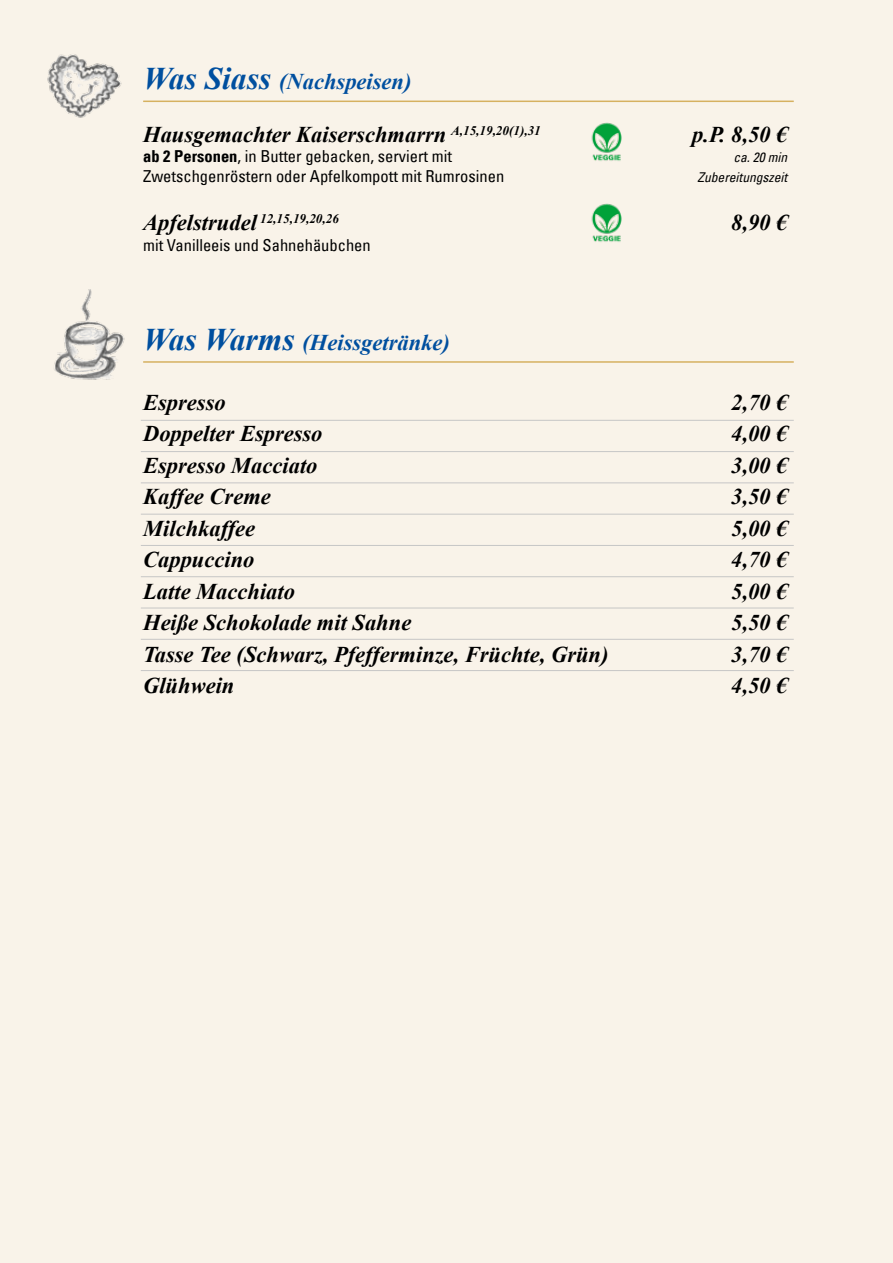
<style>
.page{position:relative;width:893px;height:1263px;background:#f9f3e9}
.page>*{position:absolute;margin:0;border:0;box-sizing:border-box;transform-origin:0 0}
.t1{font:italic 700 22.5px "Times New Roman";color:#000}
.t2{font:italic 700 22.5px "Times New Roman";color:#004f9f}
.t3{font:condensed 16.5px "Univers";color:#000}
.t4{font:italic condensed 13.5px "Univers";color:#000}
.t5{font:italic 700 13.05px "Times New Roman";color:#000}
.s1{font-size:31.5px}
.s2{font-weight:700}
.s3{font-size:22.5px}
</style>
<div class="page">
<hr style="left:143px;top:101px;width:651px;height:1px;background:#d6b160">
<hr style="left:141px;top:420px;width:653px;height:1px;background:#c6c6c6">
<hr style="left:141px;top:451px;width:653px;height:1px;background:#c6c6c6">
<hr style="left:141px;top:482px;width:653px;height:1px;background:#c6c6c6">
<hr style="left:141px;top:514px;width:653px;height:1px;background:#c6c6c6">
<hr style="left:141px;top:545px;width:653px;height:1px;background:#c6c6c6">
<hr style="left:141px;top:576px;width:653px;height:1px;background:#c6c6c6">
<hr style="left:141px;top:608px;width:653px;height:1px;background:#c6c6c6">
<hr style="left:141px;top:639px;width:653px;height:1px;background:#c6c6c6">
<hr style="left:141px;top:670px;width:653px;height:1px;background:#c6c6c6">
<img style="left:47px;top:54px;width:116px;height:64px">
<img style="left:54px;top:289px;width:71px;height:91px">
<img style="left:591px;top:122px;width:31px;height:39px">
<img style="left:591px;top:203px;width:31px;height:39px">
<hr style="left:143px;top:361px;width:651px;height:2px;background:#d6b160">
<p class="t2" style="left:143px;top:66px;width:270px"><span class="s1">Was Siass</span> (Nachspeisen)</p>
<p class="t1" style="left:143px;top:119px;width:399px">Hausgemachter Kaiserschmarrn <sup>A,15,19,20(1),31</sup></p>
<p class="t1" style="left:692px;top:119px;width:97px">p.P. 8,50 €</p>
<p class="t3" style="left:143px;top:149px;width:310px"><span class="s2">ab 2 Personen</span>, in Butter gebacken, serviert mit</p>
<p class="t4" style="left:733px;top:152px;width:55px">ca. 20 min</p>
<p class="t3" style="left:143px;top:169px;width:363px">Zwetschgenröstern oder Apfelkompott mit Rumrosinen</p>
<p class="t4" style="left:697px;top:171px;width:91px">Zubereitungszeit</p>
<p class="t5" style="left:143px;top:209px;width:197px"><span class="s3">Apfelstrudel</span> 12,15,19,20,26</p>
<p class="t1" style="left:731px;top:207px;width:58px">8,90 €</p>
<p class="t3" style="left:143px;top:238px;width:229px">mit Vanilleeis und Sahnehäubchen</p>
<p class="t2" style="left:143px;top:326px;width:308px"><span class="s1">Was Warms</span> (Heissgetränke)</p>
<p class="t1" style="left:143px;top:386px;width:84px">Espresso</p>
<p class="t1" style="left:731px;top:386px;width:58px">2,70 €</p>
<p class="t1" style="left:143px;top:418px;width:181px">Doppelter Espresso</p>
<p class="t1" style="left:731px;top:418px;width:58px">4,00 €</p>
<p class="t1" style="left:143px;top:449px;width:176px">Espresso Macciato</p>
<p class="t1" style="left:731px;top:449px;width:58px">3,00 €</p>
<p class="t1" style="left:143px;top:481px;width:129px">Kaffee Creme</p>
<p class="t1" style="left:731px;top:481px;width:58px">3,50 €</p>
<p class="t1" style="left:143px;top:512px;width:114px">Milchkaffee</p>
<p class="t1" style="left:731px;top:512px;width:58px">5,00 €</p>
<p class="t1" style="left:143px;top:544px;width:113px">Cappuccino</p>
<p class="t1" style="left:731px;top:544px;width:58px">4,70 €</p>
<p class="t1" style="left:143px;top:575px;width:153px">Latte Macchiato</p>
<p class="t1" style="left:731px;top:575px;width:58px">5,00 €</p>
<p class="t1" style="left:143px;top:607px;width:270px">Heiße Schokolade mit Sahne</p>
<p class="t1" style="left:731px;top:607px;width:58px">5,50 €</p>
<p class="t1" style="left:143px;top:638px;width:467px">Tasse Tee (Schwarz, Pfefferminze, Früchte, Grün)</p>
<p class="t1" style="left:731px;top:638px;width:58px">3,70 €</p>
<p class="t1" style="left:143px;top:670px;width:93px">Glühwein</p>
<p class="t1" style="left:731px;top:670px;width:58px">4,50 €</p>
</div>
